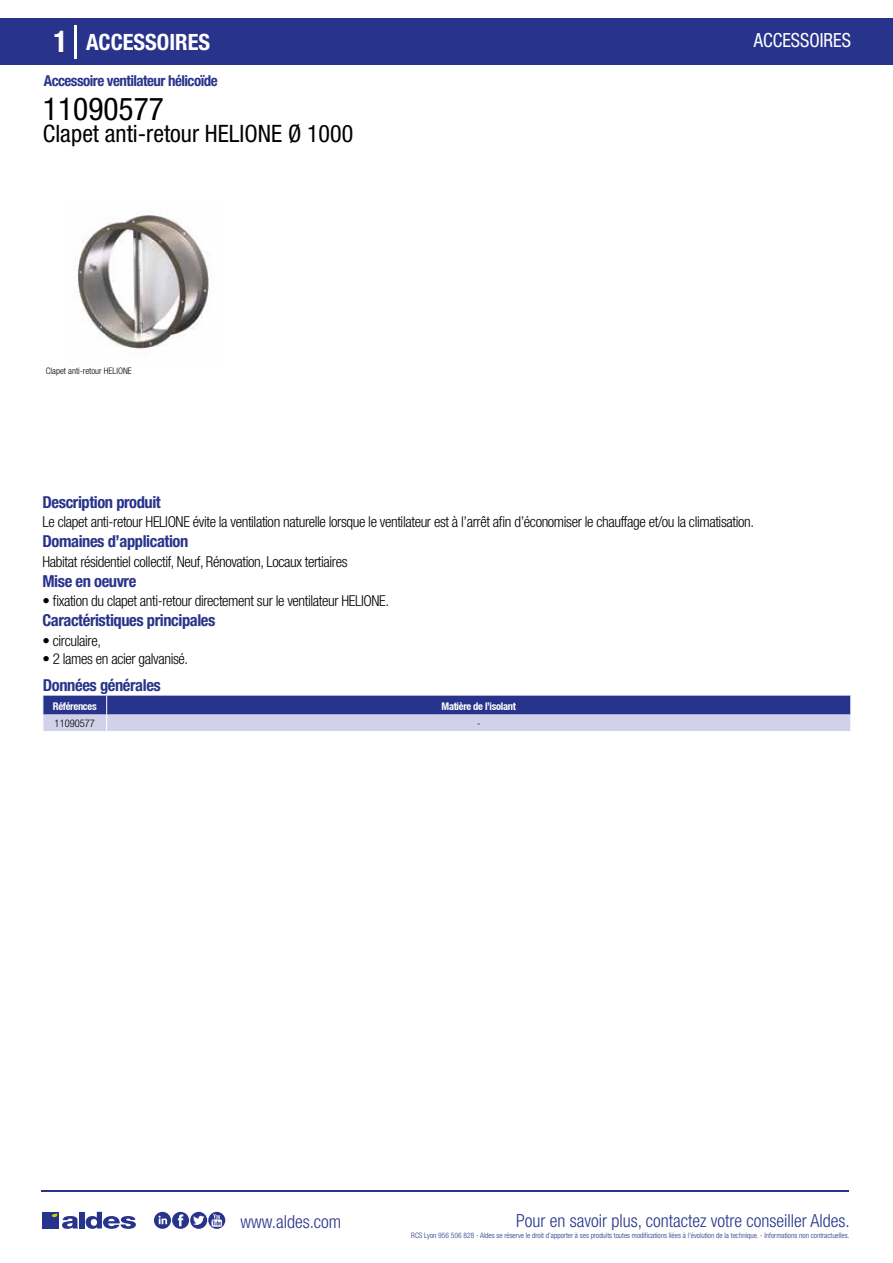
<style>
.page{position:relative;width:893px;height:1263px;background:#fff}
.page>*{position:absolute;margin:0;border:0;box-sizing:border-box;transform-origin:0 0}
.t1{font:condensed 31.5px "Helvetica Neue LT Std";color:#000}
.t2{font:condensed 24px "Helvetica Neue LT Std";color:#000}
.t3{font:700 condensed 22.5px "Helvetica Neue LT Std";color:#fff}
.t4{font:condensed 19.5px "Helvetica Neue LT Std";color:#fff;scale:.95 1}
.t5{font:300 condensed 18px "Helvetica Neue";color:#28348b}
.t6{font:700 condensed 16.5px "Helvetica Neue LT Std";letter-spacing:-.025em;color:#28348b}
.t7{font:300 condensed 15px "Helvetica Neue LT Std";letter-spacing:-.025em;color:#000}
.t8{font:700 condensed 15px "Helvetica Neue LT Std";letter-spacing:-.035em;color:#28348b}
.t9{font:700 condensed 10.5px "Helvetica Neue";letter-spacing:-.03em;color:#fff}
.t10{font:300 condensed 10.5px "Helvetica Neue";color:#000}
.t11{font:300 condensed 9px "Helvetica Neue";color:#000}
.t12{font:300 condensed 7.5px "Helvetica Neue";color:#28348b}
.s1{font-size:30px}
</style>
<div class="page">
<div style="left:0;top:18px;width:893px;height:46px;background:#28348b"></div>
<hr style="left:74px;top:25px;width:2px;height:33px;background:#fff">
<svg style="left:74px;top:215px;width:136px;height:139px"></svg>
<svg style="left:43px;top:696px;width:808px;height:35px;background:#797fb8"></svg>
<hr style="left:41px;top:1190px;width:808px;height:1px;background:#28348b">
<svg style="left:154px;top:1212px;width:71px;height:17px"></svg>
<div style="left:42px;top:1212px;width:17px;height:16px;background:#28348b"></div>
<div style="left:79px;top:1212px;width:5px;height:16px;background:#28348b"></div>
<svg style="left:86px;top:1212px;width:50px;height:17px"></svg>
<svg style="left:52px;top:1213px;width:26px;height:16px"></svg>
<h3 class="t3" style="left:54px;top:28px;width:158px"><span class="s1">1</span> ACCESSOIRES</h3>
<h3 class="t4" style="left:754px;top:29px;width:104px">ACCESSOIRES</h3>
<p class="t8" style="left:44px;top:71px;width:175px">Accessoire ventilateur hélicoïde</p>
<h1 class="t1" style="left:43px;top:91px;width:122px">11090577</h1>
<h2 class="t2" style="left:43px;top:120px;width:312px">Clapet anti-retour HELIONE Ø 1000</h2>
<p class="t11" style="left:46px;top:365px;width:87px">Clapet anti-retour HELIONE</p>
<p class="t6" style="left:43px;top:492px;width:120px">Description produit</p>
<p class="t6" style="left:43px;top:531px;width:147px">Domaines d’application</p>
<p class="t6" style="left:43px;top:571px;width:95px">Mise en oeuvre</p>
<p class="t7" style="left:43px;top:513px;width:713px">Le clapet anti-retour HELIONE évite la ventilation naturelle lorsque le ventilateur est à l’arrêt afin d’économiser le chauffage et/ou la climatisation.</p>
<p class="t7" style="left:43px;top:553px;width:307px">Habitat résidentiel collectif, Neuf, Rénovation, Locaux tertiaires</p>
<p class="t7" style="left:43px;top:592px;width:348px">• fixation du clapet anti-retour directement sur le ventilateur HELIONE.</p>
<p class="t6" style="left:43px;top:610px;width:174px">Caractéristiques principales</p>
<p class="t7" style="left:43px;top:632px;width:60px">• circulaire,</p>
<p class="t7" style="left:43px;top:650px;width:147px">• 2 lames en acier galvanisé.</p>
<p class="t6" style="left:43px;top:675px;width:119px">Données générales</p>
<p class="t9" style="left:53px;top:700px;width:45px">Références</p>
<p class="t9" style="left:442px;top:700px;width:76px">Matière de l’isolant</p>
<p class="t10" style="left:55px;top:717px;width:42px">11090577</p>
<p class="t10" style="left:477px;top:717px;width:5px">-</p>
<p class="t5" style="left:240px;top:1211px;width:102px">www.aldes.com</p>
<p class="t5" style="left:516px;top:1211px;width:335px">Pour en savoir plus, contactez votre conseiller Aldes.</p>
<p class="t12" style="left:411px;top:1230px;width:440px">RCS Lyon 956 506 828 - Aldes se réserve le droit d’apporter à ses produits toutes modifications liées à l’évolution de la technique. - Informations non contractuelles.</p>
</div>
